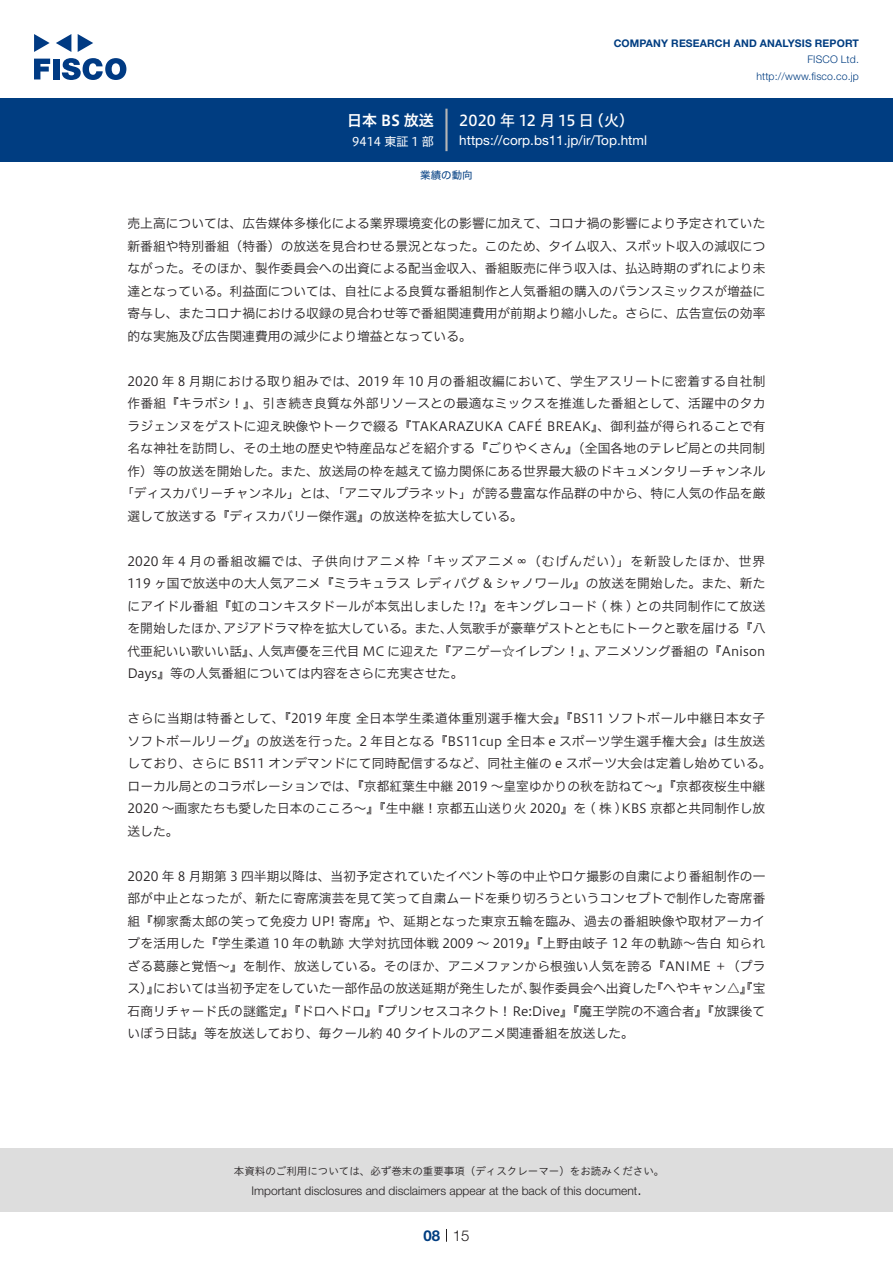
<style>
.page{position:relative;width:893px;height:1263px;background:#fff}
.page>*{position:absolute;margin:0;border:0;box-sizing:border-box;transform-origin:0 0}
.t1{font:15px "Hiragino UD Sans F Std N W5";letter-spacing:.005em;color:#fff}
.t2{font:15px "Hiragino UD Sans F Std N W6";color:#fff}
.t3{font:300 15px "Helvetica Neue LT Std";color:#231f20}
.t4{font:700 15px "Helvetica Neue LT Std";color:#003d81}
.t5{font:13.5px "Helvetica Neue LT Std";color:#fff}
.t6{font:12.75px/22.5px "Hiragino UD Sans F Std N W3";letter-spacing:.005em;color:#231f20}
.t7{font:12.75px "Hiragino UD Sans F Std N W3";letter-spacing:.025em;color:#231f20}
.t8{font:300 12px "Helvetica Neue LT Std";color:#231f20}
.t9{font:12px "Hiragino UD Sans F Std N W4";color:#fff}
.t10{font:10.5px "Hiragino UD Sans Std W3";color:#231f20}
.t11{font:700 10.5px "Helvetica Neue LT Std";letter-spacing:.015em;color:#003d81}
.t12{font:300 10.5px/16.5px "Helvetica Neue LT Std";letter-spacing:.015em;color:#003d81;text-align:right}
.t13{font:10.5px "Hiragino UD Sans F Std N W4";color:#003d81}
</style>
<div class="page">
<div style="left:0;top:1148px;width:893px;height:64px;background:#ddd"></div>
<svg style="left:34px;top:59px;width:16px;height:20px"></svg>
<div style="left:53px;top:59px;width:6px;height:20px;background:#003a83"></div>
<svg style="left:62px;top:58px;width:64px;height:22px"></svg>
<svg style="left:34px;top:34px;width:16px;height:18px"></svg>
<svg style="left:78px;top:34px;width:15px;height:18px"></svg>
<svg style="left:56px;top:34px;width:15px;height:18px"></svg>
<div style="left:0;top:98px;width:893px;height:64px;background:#003d81"></div>
<hr style="left:445px;top:109px;width:3px;height:42px;background:#b5b5b6">
<svg style="left:446px;top:1229px;width:1px;height:13px"></svg>
<p class="t2" style="left:347px;top:109px;width:88px">日本 BS 放送</p>
<p class="t9" style="left:352px;top:132px;width:83px">9414 東証 1 部</p>
<p class="t11" style="left:614px;top:37px;width:247px">COMPANY RESEARCH AND ANALYSIS REPORT</p>
<p class="t12" style="left:756px;top:51px;width:104px">FISCO Ltd. http://www.fisco.co j p.</p>
<p class="t1" style="left:589px;top:109px;width:47px">（火(</p>
<p class="t1" style="left:459px;top:109px;width:136px">2020 年 12 月 15 日</p>
<p class="t5" style="left:459px;top:132px;width:189px">https://corp.bs11.jp /i r/ Top.html</p>
<p class="t13" style="left:420px;top:167px;width:54px">業績の動向</p>
<p class="t6" style="left:128px;top:211px;width:639px;text-align:justify">売上高については、広告媒体多様化による業界環境変化の影響に加えて、コロナ禍の影響により予定されていた新番組や特別番組（特番）の放送を見合わせる景況となった。このため、タイム収入、スポット収入の減収につながった。そのほか、製作委員会への出資による配当金収入、番組販売に伴う収入は、払込時期のずれにより未達となっている。利益面については、自社による良質な番組制作と人気番組の購入のバランスミックスが増益に寄与し、またコロナ禍における収録の見合わせ等で番組関連費用が前期より縮小した。さらに、広告宣伝の効率的な実施及び広告関連費用の減少により増益となっている。</p>
<p class="t7" style="left:128px;top:371px;width:639px">2020 年 8 月期における取り組みでは、2019 年 10 月の番組改編において、学生アスリートに密着する自社制</p>
<p class="t6" style="left:128px;top:391px;width:639px">作番組『キラボシ！』、引き続き良質な外部リソースとの最適なミックスを推進した番組として、活躍中のタカ</p>
<p class="t6" style="left:128px;top:414px;width:639px">ラジェンヌをゲストに迎え映像やトークで綴る『TAKARAZUKA CAFÉ BREAK』、御利益が得られることで有</p>
<p class="t6" style="left:128px;top:436px;width:639px">名な神社を訪問し、その土地の歴史や特産品などを紹介する『ごりやくさん』（全国各地のテレビ局との共同制</p>
<p class="t6" style="left:128px;top:459px;width:639px">作）等の放送を開始した。また、放送局の枠を越えて協力関係にある世界最大級のドキュメンタリーチャンネル</p>
<p class="t6" style="left:121px;top:481px;width:646px">「ディスカバリーチャンネル」とは、「アニマルプラネット」が誇る豊富な作品群の中から、特に人気の作品を厳</p>
<p class="t6" style="left:128px;top:504px;width:397px">選して放送する『ディスカバリー傑作選』の放送枠を拡大している。</p>
<p class="t6" style="left:128px;top:549px;width:639px;text-align:right">2020 年 4 月の番組改編では、子供向けアニメ枠「キッズアニメ∞（むげんだい）」を新設したほか、世界119 ヶ国で放送中の大人気アニメ『ミラキュラスレディバグ &amp; シャノワール』の放送を開始した。また、新たにアイドル番組『虹のコンキスタドールが本気出しました !?』をキングレコード ( 株 ) との共同制作にて放送人気歌手が豪華ゲストとともにトークと歌を届ける『八</p>
<p class="t6" style="left:223px;top:616px;width:231px">アジアドラマ枠を拡大している。また、</p>
<p class="t6" style="left:128px;top:616px;width:103px">を開始したほか、</p>
<p class="t6" style="left:258px;top:639px;width:342px">人気声優を三代目 MC に迎えた『アニゲー☆イレブン！』、</p>
<p class="t6" style="left:594px;top:639px;width:173px">アニメソング番組の『Anison</p>
<p class="t6" style="left:128px;top:639px;width:337px">代亜紀いい歌いい話』、<br>Days』等の人気番組については内容をさらに充実させた。</p>
<p class="t6" style="left:128px;top:706px;width:646px">さらに当期は特番として、『2019 年度全日本学生柔道体重別選手権大会』『BS11 ソフトボール中継日本女子ソフトボールリーグ』の放送を行った。2 年目となる『BS11cup 全日本 e スポーツ学生選手権大会』は生放送しており、さらに BS11 オンデマンドにて同時配信するなど、同社主催の e スポーツ大会は定着し始めている。ローカル局とのコラボレーションでは、『京都紅葉生中継 2019 ～皇室ゆかりの秋を訪ねて～』『京都夜桜生中継2020 ～画家たちも愛した日本のこころ～』『生中継！京都五山送り火 2020』を ( 株 )KBS 京都と共同制作し放送した。</p>
<p class="t6" style="left:128px;top:864px;width:639px;text-align:right">2020 年 8 月期第 3 四半期以降は、当初予定されていたイベント等の中止やロケ撮影の自粛により番組制作の一部が中止となったが、新たに寄席演芸を見て笑って自粛ムードを乗り切ろうというコンセプトで制作した寄席番組『柳家喬太郎の笑って免疫力 UP! 寄席』や、延期となった東京五輪を臨み、過去の番組映像や取材アーカイブを活用した『学生柔道 10 年の軌跡大学対抗団体戦 2009 ～ 2019』『上野由岐子 12 年の軌跡～告白知られざる葛藤と覚悟～』を制作、放送している。そのほか、アニメファンから根強い人気を誇る『ANIME ＋（プラ『へやキャン△』『宝</p>
<p class="t6" style="left:153px;top:976px;width:384px">においては当初予定をしていた一部作品の放送延期が発生したが、</p>
<p class="t6" style="left:128px;top:976px;width:639px">ス）』<br>石商リチャード氏の謎鑑定』『ドロヘドロ』『プリンセスコネクト ! Re:Dive』『魔王学院の不適合者』『放課後ていぼう日誌』等を放送しており、毎クール約 40 タイトルのアニメ関連番組を放送した。</p>
<p class="t6" style="left:529px;top:976px;width:129px">製作委員会へ出資した</p>
<p class="t10" style="left:234px;top:1163px;width:432px">本資料のご利用については、必ず巻末の重要事項（ディスクレーマー）をお読みください。</p>
<p class="t3" style="left:637px;top:1180px;width:6px">.</p>
<p class="t8" style="left:251px;top:1183px;width:387px">Important disclosures and disclaimers appear at the back of this document</p>
<p class="t4" style="left:423px;top:1226px;width:18px">08</p>
<p class="t3" style="left:453px;top:1226px;width:18px">15</p>
</div>
